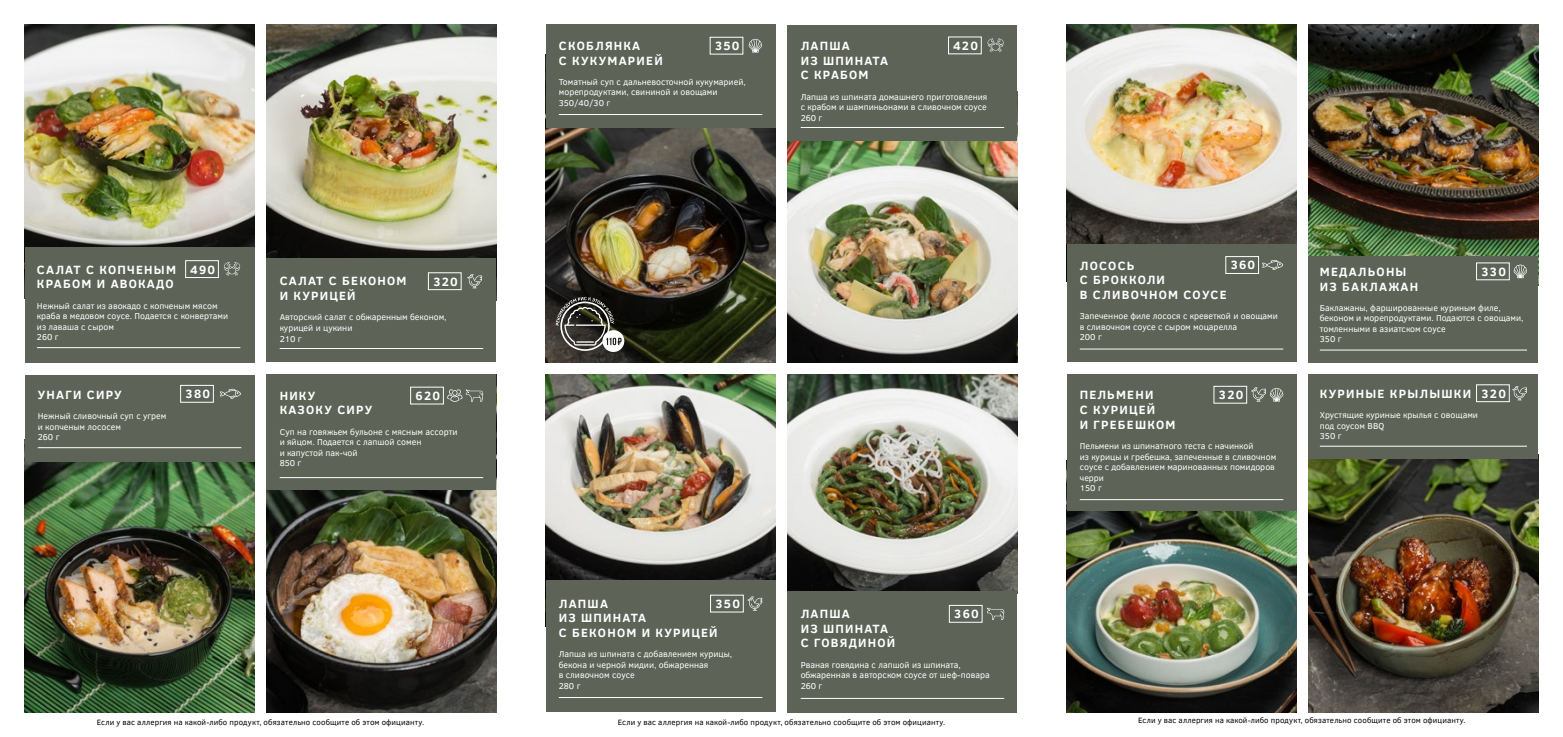
<style>
.page{position:relative;width:1563px;height:737px;background:#fff}
.page>*{position:absolute;margin:0;border:0;box-sizing:border-box;transform-origin:0 0}
.t1{font:700 12.25px/14.7px "Clear Sans";letter-spacing:.1em;color:#fff}
.t2{font:8.75px/10.5px "Clear Sans";color:#fff}
.t3{font:7.88px "Clear Sans";letter-spacing:.02em;color:#000}
</style>
<div class="page">
<img style="left:267px;top:25px;width:229px;height:233px">
<img style="left:25px;top:25px;width:229px;height:222px">
<img style="left:267px;top:490px;width:229px;height:222px">
<img style="left:25px;top:461px;width:229px;height:251px">
<img style="left:788px;top:140px;width:229px;height:222px">
<img style="left:546px;top:128px;width:229px;height:234px">
<img style="left:788px;top:375px;width:229px;height:216px">
<img style="left:546px;top:375px;width:229px;height:205px">
<img style="left:1308px;top:25px;width:230px;height:231px">
<img style="left:1067px;top:25px;width:229px;height:219px">
<img style="left:1308px;top:459px;width:230px;height:253px">
<img style="left:1067px;top:511px;width:229px;height:201px">
<div style="left:25px;top:247px;width:229px;height:115px;background:#5d6357"></div>
<div style="left:267px;top:258px;width:229px;height:104px;background:#5d6357"></div>
<div style="left:25px;top:375px;width:229px;height:86px;background:#5d6357"></div>
<div style="left:267px;top:375px;width:229px;height:115px;background:#5d6357"></div>
<div style="left:546px;top:25px;width:229px;height:103px;background:#5d6357"></div>
<div style="left:788px;top:25px;width:229px;height:115px;background:#5d6357"></div>
<div style="left:546px;top:580px;width:229px;height:132px;background:#5d6357"></div>
<div style="left:1067px;top:244px;width:229px;height:118px;background:#5d6357"></div>
<div style="left:1308px;top:256px;width:230px;height:106px;background:#5d6357"></div>
<div style="left:185px;top:260px;width:34px;height:18px;border:1px solid #fff"></div>
<hr style="left:37px;top:347px;width:203px;height:1px;background:#fff">
<div style="left:428px;top:272px;width:33px;height:18px;border:1px solid #fff"></div>
<hr style="left:280px;top:348px;width:203px;height:1px;background:#fff">
<div style="left:948px;top:37px;width:33px;height:17px;border:1px solid #fff"></div>
<hr style="left:800px;top:127px;width:204px;height:1px;background:#fff">
<div style="left:410px;top:387px;width:34px;height:17px;border:1px solid #fff"></div>
<hr style="left:280px;top:477px;width:203px;height:1px;background:#fff">
<div style="left:180px;top:385px;width:34px;height:18px;border:1px solid #fff"></div>
<hr style="left:38px;top:447px;width:203px;height:1px;background:#fff">
<svg style="left:220px;top:389px;width:21px;height:10px"></svg>
<div style="left:710px;top:594px;width:34px;height:18px;border:1px solid #fff"></div>
<hr style="left:559px;top:697px;width:203px;height:1px;background:#fff">
<svg style="left:749px;top:39px;width:13px;height:13px"></svg>
<div style="left:710px;top:37px;width:33px;height:18px;border:1px solid #fff"></div>
<hr style="left:559px;top:114px;width:203px;height:1px;background:#fff">
<div style="left:1225px;top:256px;width:34px;height:18px;border:1px solid #fff"></div>
<hr style="left:1080px;top:348px;width:203px;height:1px;background:#fff">
<div style="left:1476px;top:262px;width:33px;height:18px;border:1px solid #fff"></div>
<hr style="left:1320px;top:349px;width:207px;height:1px;background:#fff">
<svg style="left:987px;top:38px;width:17px;height:14px"></svg>
<svg style="left:224px;top:262px;width:16px;height:14px"></svg>
<svg style="left:447px;top:389px;width:36px;height:13px"></svg>
<svg style="left:467px;top:274px;width:15px;height:14px"></svg>
<svg style="left:556px;top:297px;width:68px;height:55px;background:#575651"></svg>
<div style="left:788px;top:591px;width:229px;height:121px;background:#5d6357"></div>
<div style="left:949px;top:605px;width:33px;height:17px;border:1px solid #fff"></div>
<hr style="left:800px;top:698px;width:204px;height:1px;background:#fff">
<svg style="left:1513px;top:264px;width:14px;height:14px"></svg>
<div style="left:1067px;top:375px;width:229px;height:136px;background:#5d6357"></div>
<div style="left:1308px;top:375px;width:230px;height:84px;background:#5d6357"></div>
<div style="left:1213px;top:386px;width:34px;height:17px;border:1px solid #fff"></div>
<hr style="left:1080px;top:499px;width:203px;height:1px;background:#fff">
<div style="left:1476px;top:384px;width:33px;height:18px;border:1px solid #fff"></div>
<hr style="left:1320px;top:446px;width:207px;height:1px;background:#fff">
<svg style="left:1251px;top:387px;width:32px;height:14px"></svg>
<svg style="left:1512px;top:386px;width:15px;height:14px"></svg>
<svg style="left:1262px;top:260px;width:21px;height:10px"></svg>
<svg style="left:987px;top:607px;width:17px;height:13px"></svg>
<svg style="left:747px;top:596px;width:15px;height:14px"></svg>
<h1 class="t1" style="left:37px;top:261px;width:141px">САЛАТ С КОПЧЕНЫМ<br>КРАБОМ И АВОКАДО</h1>
<p class="t2" style="left:37px;top:300px;width:193px">Нежный салат из авокадо с копченым мясом краба в медовом соусе. Подается с конвертами из лаваша с сыром<br>260 г</p>
<h1 class="t1" style="left:190px;top:261px;width:26px">490</h1>
<h1 class="t1" style="left:280px;top:273px;width:128px">САЛАТ С БЕКОНОМ<br>И КУРИЦЕЙ</h1>
<p class="t2" style="left:280px;top:312px;width:168px">Авторский салат с обжаренным беконом, курицей и цукини<br>210 г</p>
<h1 class="t1" style="left:433px;top:273px;width:26px">320</h1>
<h1 class="t1" style="left:186px;top:386px;width:26px">380</h1>
<h1 class="t1" style="left:38px;top:387px;width:86px">УНАГИ СИРУ</h1>
<h1 class="t1" style="left:415px;top:388px;width:26px">620</h1>
<p class="t2" style="left:38px;top:411px;width:130px">Нежный сливочный суп с угрем и копченым лососем<br>260 г</p>
<h1 class="t1" style="left:280px;top:387px;width:94px">НИКУ<br>КАЗОКУ СИРУ</h1>
<p class="t2" style="left:280px;top:426px;width:179px">Суп на говяжьем бульоне с мясным ассорти и яйцом. Подается с лапшой сомен<br>и капустой пак-чой<br>850 г</p>
<h1 class="t1" style="left:559px;top:38px;width:105px">СКОБЛЯНКА<br>С КУКУМАРИЕЙ</h1>
<p class="t2" style="left:559px;top:77px;width:188px">Томатный суп с дальневосточной кукумарией, морепродуктами, свининой и овощами<br>350/40/30 г</p>
<h1 class="t1" style="left:715px;top:38px;width:26px">350</h1>
<h1 class="t1" style="left:953px;top:38px;width:26px">420</h1>
<h1 class="t1" style="left:800px;top:38px;width:89px">ЛАПША<br>ИЗ ШПИНАТА<br>С КРАБОМ</h1>
<p class="t2" style="left:800px;top:91px;width:188px;text-align:justify">Лапша из шпината домашнего приготовления с крабом и шампиньонами в сливочном соусе 260 г</p>
<h1 class="t1" style="left:559px;top:595px;width:160px">ЛАПША<br>ИЗ ШПИНАТА<br>С БЕКОНОМ И КУРИЦЕЙ</h1>
<p class="t2" style="left:559px;top:649px;width:175px">Лапша из шпината с добавлением курицы, бекона и черной мидии, обжаренная<br>в сливочном соусе<br>280 г</p>
<h1 class="t1" style="left:715px;top:596px;width:26px">350</h1>
<h1 class="t1" style="left:800px;top:605px;width:96px">ЛАПША<br>ИЗ ШПИНАТА<br>С ГОВЯДИНОЙ</h1>
<p class="t2" style="left:800px;top:659px;width:191px">Рваная говядина с лапшой из шпината, обжаренная в авторском соусе от шеф-повара<br>260 г</p>
<h1 class="t1" style="left:954px;top:606px;width:26px">360</h1>
<h1 class="t1" style="left:1080px;top:257px;width:148px">ЛОСОСЬ<br>С БРОККОЛИ<br>В СЛИВОЧНОМ СОУСЕ</h1>
<p class="t2" style="left:1080px;top:311px;width:200px">Запеченное филе лосося с креветкой и овощами в сливочном соусе с сыром моцарелла<br>200 г</p>
<h1 class="t1" style="left:1230px;top:257px;width:26px">360</h1>
<h1 class="t1" style="left:1320px;top:264px;width:100px">МЕДАЛЬОНЫ<br>ИЗ БАКЛАЖАН</h1>
<p class="t2" style="left:1320px;top:302px;width:205px">Баклажаны, фаршированные куриным филе, беконом и морепродуктами. Подаются с овощами, томленными в азиатском соусе<br>350 г</p>
<h1 class="t1" style="left:1481px;top:264px;width:26px">330</h1>
<h1 class="t1" style="left:1481px;top:385px;width:26px">320</h1>
<h1 class="t1" style="left:1219px;top:387px;width:26px">320</h1>
<h1 class="t1" style="left:1320px;top:385px;width:153px">КУРИНЫЕ КРЫЛЫШКИ</h1>
<p class="t2" style="left:1320px;top:410px;width:160px">Хрустящие куриные крылья с овощами под соусом BBQ<br>350 г</p>
<h1 class="t1" style="left:1080px;top:387px;width:97px">ПЕЛЬМЕНИ<br>С КУРИЦЕЙ<br>И ГРЕБЕШКОМ</h1>
<p class="t2" style="left:1080px;top:441px;width:198px">Пельмени из шпинатного теста с начинкой<br>из курицы и гребешка, запеченные в сливочном соусе с добавлением маринованных помидоров черри<br>150 г</p>
<p class="t3" style="left:97px;top:716px;width:329px">Если у вас аллергия на какой-либо продукт, обязательно сообщите об этом официанту.</p>
<p class="t3" style="left:618px;top:716px;width:329px">Если у вас аллергия на какой-либо продукт, обязательно сообщите об этом официанту.</p>
<p class="t3" style="left:1138px;top:715px;width:329px">Если у вас аллергия на какой-либо продукт, обязательно сообщите об этом официанту.</p>
</div>
